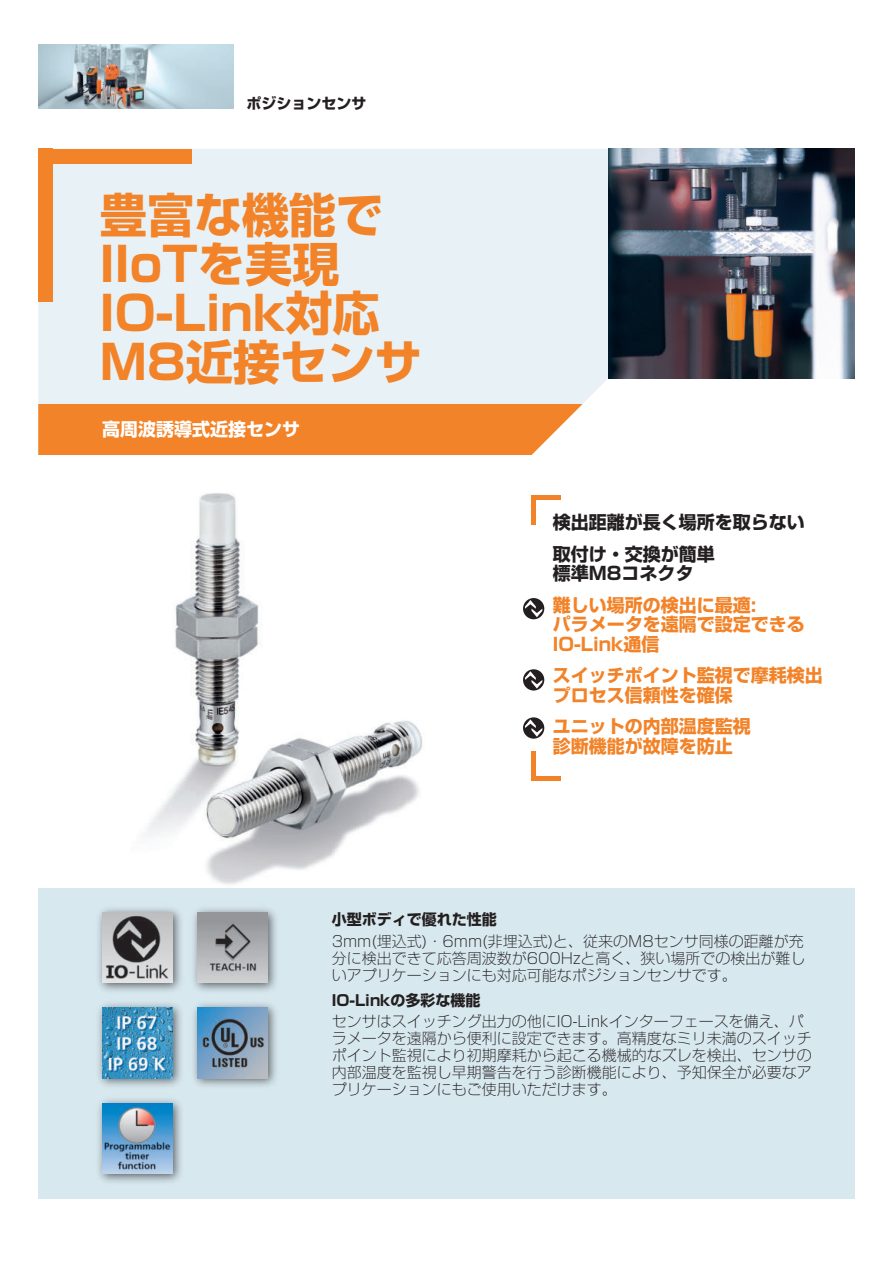
<style>
.page{position:relative;width:893px;height:1263px;background:#fff}
.page>*{position:absolute;margin:0;border:0;box-sizing:border-box;transform-origin:0 0}
.t1{font:700 47.25px/48.9px "Shin Go Pro";color:#f28328}
.t2{font:700 18px/19.2px "Shin Go Pro";color:#f28328}
.t3{font:700 18px/32px "Shin Go Pro";color:#231f20}
.t4{font:700 18px "Shin Go Pro";color:#fff}
.t5{font:300 expanded 15px/17px "Shin Go Pro";color:#231f20;text-align:justify}
.t6{font:700 15px "Shin Go Pro";color:#231f20}
</style>
<div class="page">
<img style="left:38px;top:45px;width:196px;height:63px">
<img style="left:38px;top:493px;width:468px;height:396px">
<div style="left:38px;top:889px;width:817px;height:310px;background:#d8e8ef"></div>
<div style="left:38px;top:149px;width:570px;height:255px;background:#e8f1f5"></div>
<img style="left:608px;top:149px;width:247px;height:229px">
<div style="left:38px;top:404px;width:545px;height:51px;background:#f28328"></div>
<div style="left:38px;top:149px;width:153px;height:15px;background:#f28328"></div>
<div style="left:38px;top:149px;width:15px;height:153px;background:#f28328"></div>
<img style="left:98px;top:908px;width:179px;height:83px">
<img style="left:102px;top:912px;width:70px;height:70px">
<img style="left:198px;top:912px;width:70px;height:70px">
<img style="left:98px;top:1003px;width:84px;height:179px">
<img style="left:102px;top:1008px;width:70px;height:70px">
<img style="left:102px;top:1103px;width:70px;height:71px">
<img style="left:193px;top:1003px;width:84px;height:83px">
<img style="left:198px;top:1008px;width:70px;height:70px">
<div style="left:531px;top:495px;width:30px;height:5px;background:#f28328"></div>
<div style="left:531px;top:495px;width:5px;height:30px;background:#f28328"></div>
<hr style="left:531px;top:777px;width:30px;height:4px;background:#f28328">
<div style="left:531px;top:751px;width:5px;height:30px;background:#f28328"></div>
<svg style="left:523px;top:669px;width:21px;height:21px"></svg>
<svg style="left:525px;top:671px;width:17px;height:18px"></svg>
<svg style="left:523px;top:598px;width:21px;height:21px"></svg>
<svg style="left:525px;top:600px;width:17px;height:17px"></svg>
<svg style="left:523px;top:717px;width:21px;height:22px"></svg>
<svg style="left:525px;top:719px;width:17px;height:18px"></svg>
<p class="t6" style="left:247px;top:91px;width:121px">ポジションセンサ</p>
<h1 class="t1" style="left:100px;top:186px;width:324px">豊富な機能で<br>IIoTを実現<br>IO-Link対応<br>M8近接センサ</h1>
<p class="t4" style="left:102px;top:415px;width:200px">高周波誘導式近接センサ</p>
<p class="t3" style="left:553px;top:505px;width:254px">検出距離が長く場所を取らない取付け・交換が簡単</p>
<p class="t3" style="left:553px;top:556px;width:142px">標準M8コネクタ</p>
<p class="t2" style="left:553px;top:594px;width:254px">難しい場所の検出に最適:<br>パラメータを遠隔で設定できる<br>IO-Link通信</p>
<p class="t2" style="left:553px;top:664px;width:272px">スイッチポイント監視で摩耗検出プロセス信頼性を確保</p>
<p class="t2" style="left:553px;top:715px;width:199px">ユニットの内部温度監視診断機能が故障を防止</p>
<p class="t6" style="left:332px;top:908px;width:166px">小型ボディで優れた性能</p>
<p class="t5" style="left:332px;top:930px;width:475px">3mm(埋込式)・6mm(非埋込式)と、従来のM8センサ同様の距離が充分に検出できて応答周波数が600Hzと高く、狭い場所での検出が難しいアプリケーションにも対応可能なポジションセンサです。</p>
<p class="t6" style="left:332px;top:988px;width:150px">IO-Linkの多彩な機能</p>
<p class="t5" style="left:332px;top:1011px;width:481px;text-align:left">センサはスイッチング出力の他にIO-Linkインターフェースを備え、パラメータを遠隔から便利に設定できます。高精度なミリ未満のスイッチポイント監視により初期摩耗から起こる機械的なズレを検出、センサの内部温度を監視し早期警告を行う診断機能により、予知保全が必要なアプリケーションにもご使用いただけます。</p>
</div>
